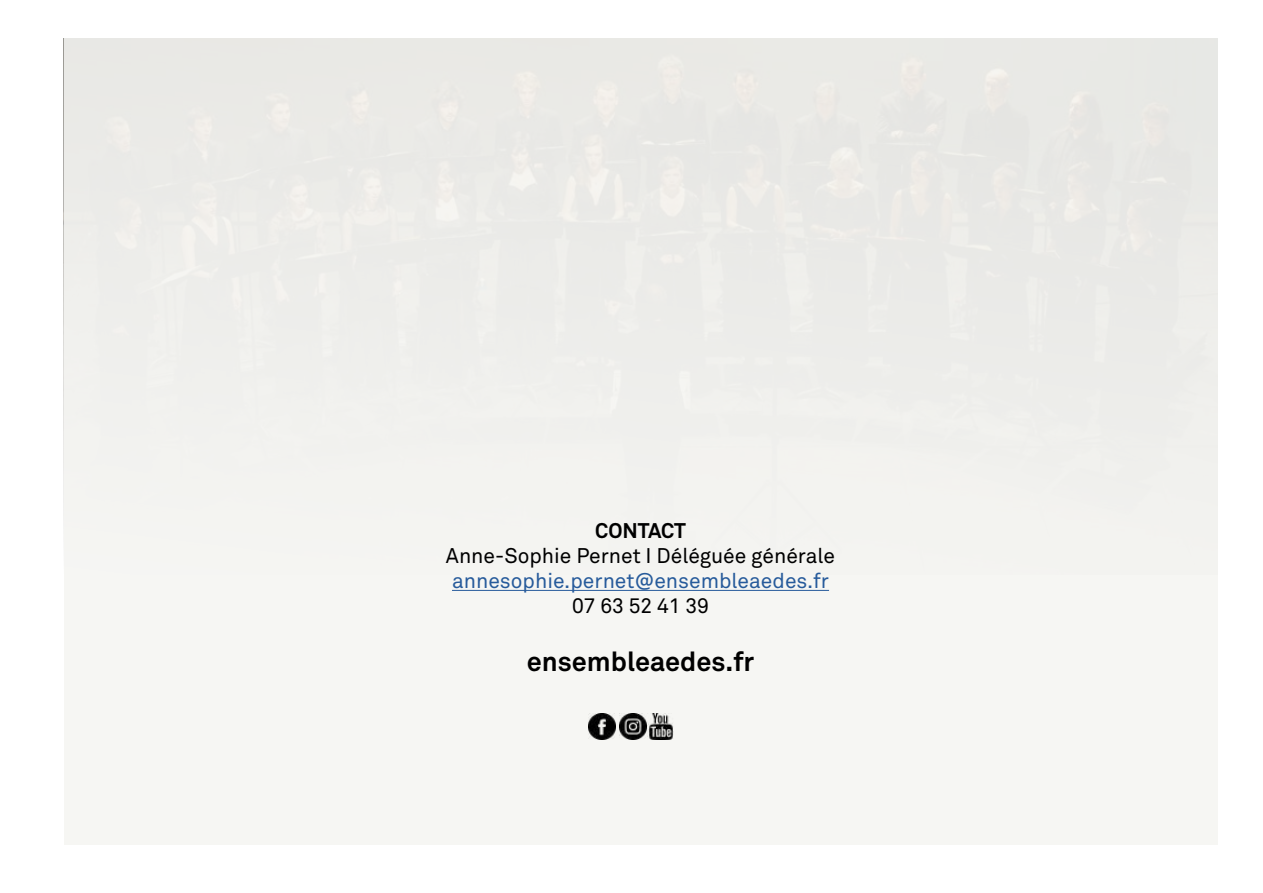
<style>
.page{position:relative;width:1263px;height:893px;background:#fff}
.page>*{position:absolute;margin:0;border:0;box-sizing:border-box;transform-origin:0 0}
.t1{font:700 27px "Akkurat Pro";color:#000}
.t2{font:21px "Akkurat Pro";color:#000}
.t3{font:21px "Akkurat Pro";color:#275b9b}
.t4{font:700 21px "Akkurat Pro";letter-spacing:-.01em;color:#000}
</style>
<div class="page">
<div style="left:64px;top:38px;width:1153px;height:807px;background:#f5f5f2"></div>
<hr style="left:452px;top:590px;width:377px;height:1px;background:#275b9b">
<img style="left:620px;top:713px;width:54px;height:27px">
<img style="left:589px;top:713px;width:26px;height:27px">
<p class="t4" style="left:595px;top:517px;width:92px">CONTACT</p>
<p class="t2" style="left:446px;top:543px;width:391px">Anne-Sophie Pernet I Déléguée générale</p>
<p class="t3" style="left:452px;top:568px;width:378px">annesophie.pernet@ensembleaedes.fr</p>
<p class="t2" style="left:572px;top:594px;width:138px">07 63 52 41 39</p>
<p class="t1" style="left:527px;top:644px;width:229px">ensembleaedes.fr</p>
</div>
